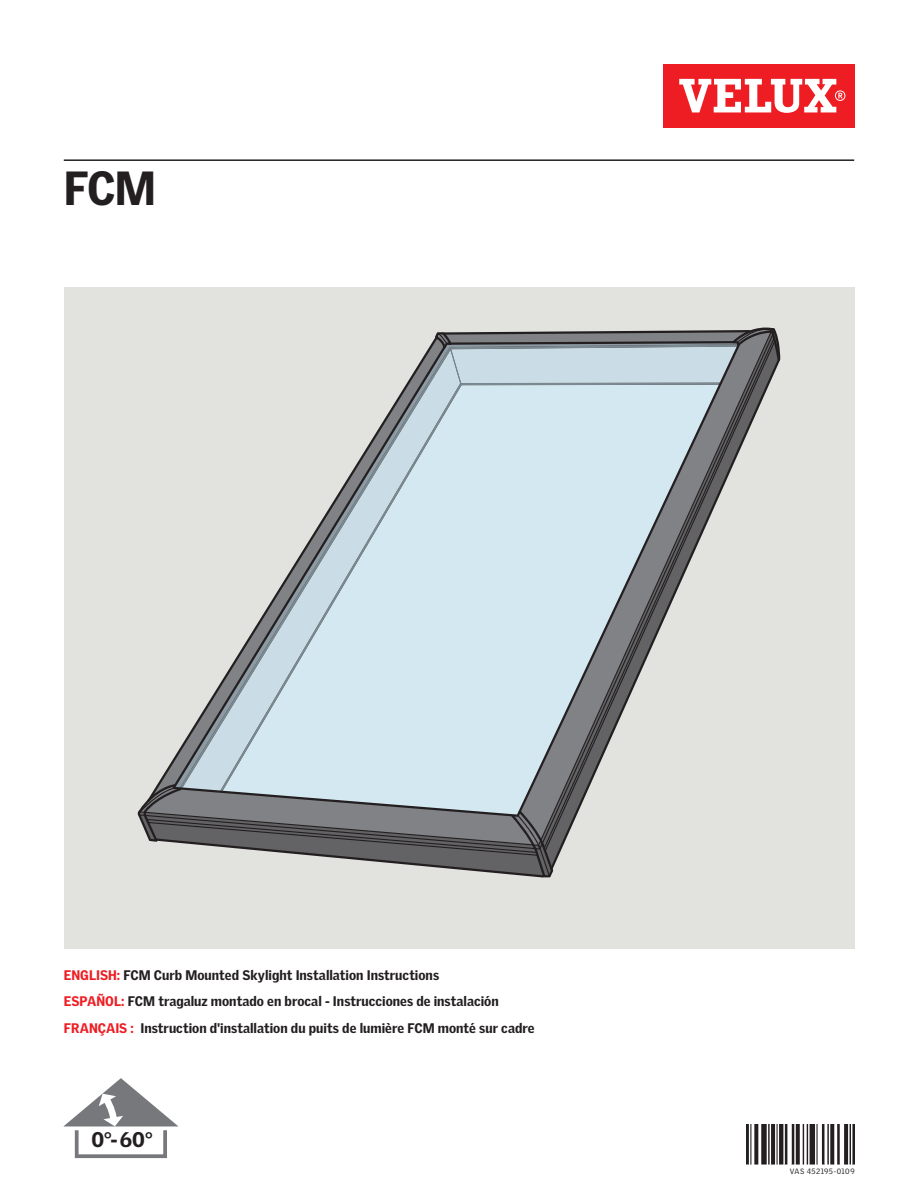
<style>
.page{position:relative;width:918px;height:1188px;background:#fff}
.page>*{position:absolute;margin:0;border:0;box-sizing:border-box;transform-origin:0 0}
.t1{font:900 46.5px "Velux Gothic";color:#231f20}
.t2{font:900 20.7px "Velux Gothic";color:#231f20}
.t3{font:900 13.5px/26.7px "Velux Gothic";color:#231f20}
.t4{font:7.5px "Velux Gothic";letter-spacing:.05em;color:#231f20}
.s1{color:#ee1d23}
</style>
<div class="page">
<svg style="left:64px;top:1078px;width:115px;height:80px"></svg>
<div style="left:663px;top:64px;width:191px;height:64px;background:#ee1d23"></div>
<svg style="left:679px;top:79px;width:166px;height:34px"></svg>
<hr style="left:64px;top:159px;width:790px;height:2px;background:#231f20">
<img style="left:747px;top:1124px;width:108px;height:40px">
<div style="left:64px;top:287px;width:790px;height:661px;background:#e2e2de"></div>
<svg style="left:553px;top:384px;width:217px;height:484px"></svg>
<svg style="left:138px;top:784px;width:415px;height:94px"></svg>
<svg style="left:172px;top:344px;width:568px;height:473px"></svg>
<svg style="left:435px;top:328px;width:345px;height:56px;background:#a0abb1"></svg>
<h1 class="t1" style="left:64px;top:159px;width:94px">FCM</h1>
<p class="t3" style="left:64px;top:961px;width:472px"><span class="s1">English:</span> FCM Curb Mounted Skylight Installation Instructions<br><span class="s1">Español:</span> FCM tragaluz montado en brocal - Instrucciones de instalación<br><span class="s1">Français :</span> Instruction d'installation du puits de lumière FCM monté sur cadre</p>
<h2 class="t2" style="left:91px;top:1127px;width:63px">0°-60°</h2>
<p class="t4" style="left:790px;top:1167px;width:66px">VAS 452195-0109</p>
</div>
